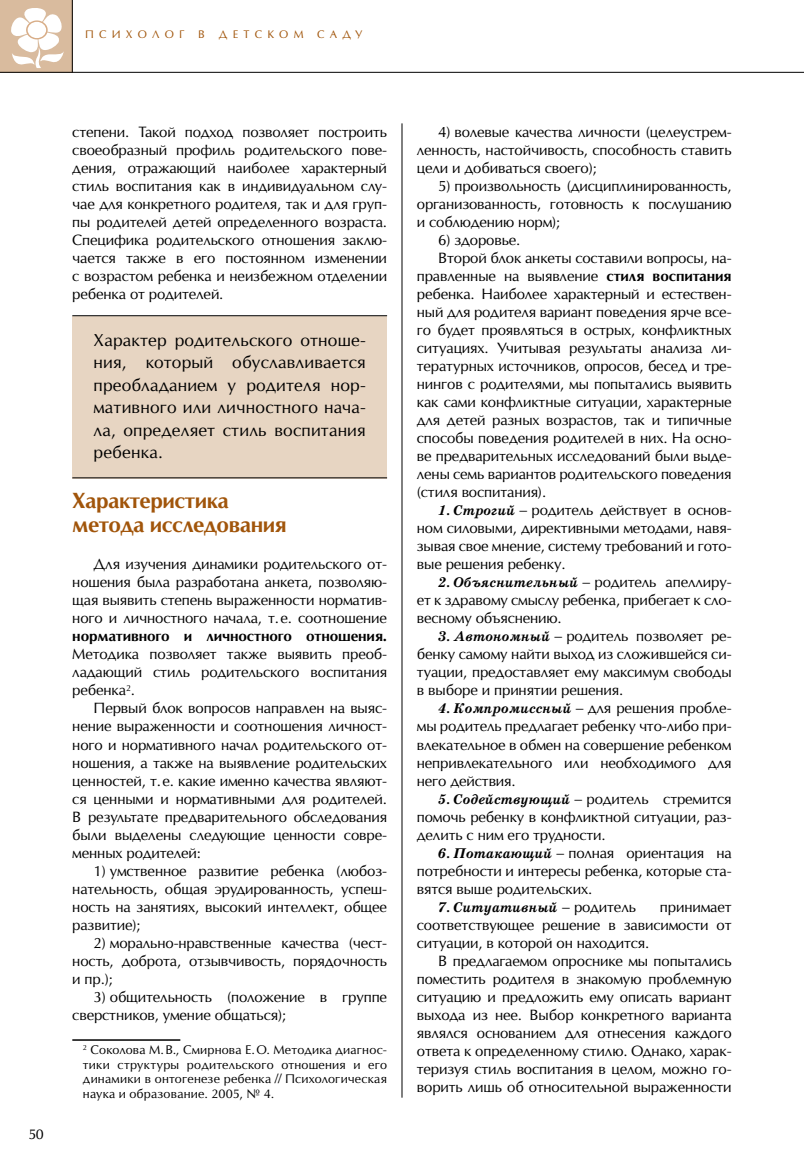
<style>
.page{position:relative;width:804px;height:1170px;background:#fff}
.page>*{position:absolute;margin:0;border:0;box-sizing:border-box;transform-origin:0 0}
.t1{font:700 21px/24px "Opium New";letter-spacing:-.025em;color:#a1550b}
.t2{font:16.5px/22.5px "Opium New";letter-spacing:.01em;color:#000;text-align:justify}
.t3{font:14.25px/18px "Opium New";letter-spacing:-.01em;color:#000;text-align:justify}
.t4{font:700 14.25px "Opium New";letter-spacing:-.01em;color:#000}
.t5{font:italic 700 14.25px "School Book C";letter-spacing:-.01em;color:#000}
.t6{font:13.5px "Opium New";color:#000}
.t7{font:12px/14.4px "Opium New";letter-spacing:.015em;color:#000;text-align:justify}
.t8{font:10.5px "Opium New";letter-spacing:.5em;color:#a1550b}
.s1{font-weight:700}
.s2{font-family:"School Book C";font-weight:700;font-style:italic}
.s3{font-family:"Opium New";font-weight:400;font-style:normal}
</style>
<div class="page">
<div style="left:0;top:0;width:72px;height:72px;background:#d9bb9e"></div>
<svg style="left:11px;top:8px;width:53px;height:60px"></svg>
<hr style="left:401px;top:123px;width:1px;height:974px;background:#000">
<hr style="left:72px;top:0;width:1px;height:72px;background:#000">
<hr style="left:0;top:72px;width:804px;height:1px;background:#000">
<hr style="left:72px;top:1039px;width:108px;height:1px;background:#000">
<div style="left:72px;top:316px;width:315px;height:162px;background:#e7d5c2"></div>
<hr style="left:72px;top:315px;width:315px;height:1px;background:#000">
<hr style="left:72px;top:477px;width:315px;height:1px;background:#000">
<p class="t8" style="left:85px;top:28px;width:101px">ПСИХОЛОГ</p>
<p class="t8" style="left:198px;top:28px;width:8px">В</p>
<p class="t8" style="left:219px;top:28px;width:86px">ДЕТСКОМ</p>
<p class="t8" style="left:317px;top:28px;width:47px">саду</p>
<p class="t6" style="left:28px;top:1125px;width:17px">50</p>
<p class="t3" style="left:72px;top:123px;width:316px">степени. Такой подход позволяет построить своеобразный профиль родительского пове&shy;дения, отражающий наиболее характерный стиль воспитания как в индивидуальном слу&shy;чае для конкретного родителя, так и для груп&shy;пы родителей детей определенного возраста.<br>Специфика родительского отношения заклю&shy;чается также в его постоянном изменении с возрастом ребенка и неизбежном отделении ребенка от родителей.</p>
<p class="t2" style="left:94px;top:328px;width:274px">Характер родительского отноше&shy;ния, который обуславливается преобладанием у родителя нор&shy;мативного или личностного нача&shy;ла, определяет стиль воспитания ребенка.</p>
<h1 class="t1" style="left:72px;top:488px;width:216px">Характеристика метода исследования</h1>
<p class="t3" style="left:72px;top:555px;width:316px;text-indent:21px">Для изучения динамики родительского от&shy;ношения была разработана анкета, позволяю&shy;щая выявить степень выраженности норматив&shy;ного и личностного начала, т.е. соотношение</p>
<p class="t4" style="left:72px;top:627px;width:316px">нормативного и личностного отношения.</p>
<p class="t3" style="left:72px;top:645px;width:316px">Методика позволяет также выявить преоб&shy;ладающий стиль родительского воспитания ребенка .</p>
<p class="t3" style="left:72px;top:699px;width:316px;text-indent:21px">Первый блок вопросов направлен на выяс&shy;нение выраженности и соотношения личност&shy;ного и нормативного начал родительского от&shy;ношения, а также на выявление родительских ценностей, т.е. какие именно качества являют&shy;ся ценными и нормативными для родителей.<br>В результате предварительного обследования были выделены следующие ценности совре&shy;менных родителей:</p>
<p class="t3" style="left:72px;top:861px;width:316px;text-indent:21px">1) умственное развитие ребенка (любоз&shy;нательность, общая эрудированность, успеш&shy;ность на занятиях, высокий интеллект, общее развитие);</p>
<p class="t3" style="left:72px;top:933px;width:316px;text-indent:21px">2) морально-нравственные качества (чест&shy;ность, доброта, отзывчивость, порядочность и пр.);</p>
<p class="t3" style="left:72px;top:987px;width:316px;text-indent:21px">3) общительность (положение в группе сверстников, умение общаться);</p>
<p class="t7" style="left:83px;top:1042px;width:305px;text-indent:8px">Соколова М.В., Смирнова Е.О. Методика диагнос&shy;тики структуры родительского отношения и его динамики в онтогенезе ребенка // Психологическая наука и образование. 2005, № 4.</p>
<p class="t3" style="left:417px;top:123px;width:316px;text-indent:21px">4) волевые качества личности (целеустрем&shy;ленность, настойчивость, способность ставить цели и добиваться своего);</p>
<p class="t3" style="left:417px;top:177px;width:316px;text-indent:21px">5) произвольность (дисциплинированность, организованность, готовность к послушанию и соблюдению норм);</p>
<p class="t3" style="left:438px;top:231px;width:84px">6) здоровье.</p>
<p class="t3" style="left:438px;top:249px;width:295px">Второй блок анкеты составили вопросы, на-</p>
<p class="t3" style="left:417px;top:267px;width:316px">правленные на выявление <span class="s1">стиля воспитания</span></p>
<p class="t3" style="left:417px;top:285px;width:316px">ребенка. Наиболее характерный и естествен-</p>
<p class="t3" style="left:417px;top:303px;width:316px">ный для родителя вариант поведения ярче все-</p>
<p class="t3" style="left:417px;top:321px;width:316px">го будет проявляться в острых, конфликтных</p>
<p class="t3" style="left:417px;top:339px;width:316px">ситуациях. Учитывая результаты анализа ли-</p>
<p class="t3" style="left:417px;top:357px;width:316px">тературных источников, опросов, бесед и тре-</p>
<p class="t3" style="left:417px;top:375px;width:316px">нингов с родителями, мы попытались выявить</p>
<p class="t3" style="left:417px;top:393px;width:316px">как сами конфликтные ситуации, характерные</p>
<p class="t3" style="left:417px;top:411px;width:316px">для детей разных возрастов, так и типичные</p>
<p class="t3" style="left:417px;top:429px;width:316px">способы поведения родителей в них. На осно-</p>
<p class="t3" style="left:417px;top:447px;width:316px">ве предварительных исследований были выде-</p>
<p class="t3" style="left:417px;top:465px;width:316px">лены семь вариантов родительского поведения</p>
<p class="t3" style="left:417px;top:483px;width:131px">(стиля воспитания).</p>
<p class="t3" style="left:417px;top:501px;width:316px;text-indent:21px"><span class="s2">1. Строгий</span> – родитель действует в основ&shy;ном силовыми, директивными методами, навя&shy;зывая свое мнение, систему требований и гото&shy;вые решения ребенку.</p>
<p class="t3" style="left:417px;top:573px;width:316px;text-indent:21px"><span class="s2">2. Объяснительный</span> – родитель апеллиру&shy;ет к здравому смыслу ребенка, прибегает к сло&shy;весному объяснению.</p>
<p class="t3" style="left:417px;top:627px;width:316px;text-indent:21px"><span class="s2">3. Автономный</span> – родитель позволяет ре&shy;бенку самому найти выход из сложившейся си&shy;туации, предоставляет ему максимум свободы в выборе и принятии решения.</p>
<p class="t3" style="left:417px;top:699px;width:316px;text-indent:21px"><span class="s2">4. Компромиссный</span> – для решения пробле&shy;мы родитель предлагает ребенку что-либо при&shy;влекательное в обмен на совершение ребенком непривлекательного или необходимого для него действия.</p>
<p class="t3" style="left:417px;top:789px;width:316px;text-indent:21px"><span class="s2">5. Содействующий</span> – родитель стремится помочь ребенку в конфликтной ситуации, раз&shy;делить с ним его трудности.</p>
<p class="t3" style="left:417px;top:843px;width:316px;text-indent:21px"><span class="s2">6. Потакающий</span> – полная ориентация на потребности и интересы ребенка, которые ста&shy;вятся выше родительских.</p>
<p class="t5" style="left:438px;top:898px;width:199px">7. Ситуативный <span class="s3">– родитель</span></p>
<p class="t3" style="left:417px;top:897px;width:316px;text-indent:243px">принимает соответствующее решение в зависимости от ситуации, в которой он находится.</p>
<p class="t3" style="left:417px;top:951px;width:316px;text-indent:21px">В предлагаемом опроснике мы попытались поместить родителя в знакомую проблемную ситуацию и предложить ему описать вариант выхода из нее. Выбор конкретного варианта являлся основанием для отнесения каждого ответа к определенному стилю. Однако, харак&shy;теризуя стиль воспитания в целом, можно го&shy;ворить лишь об относительной выраженности</p>
</div>
